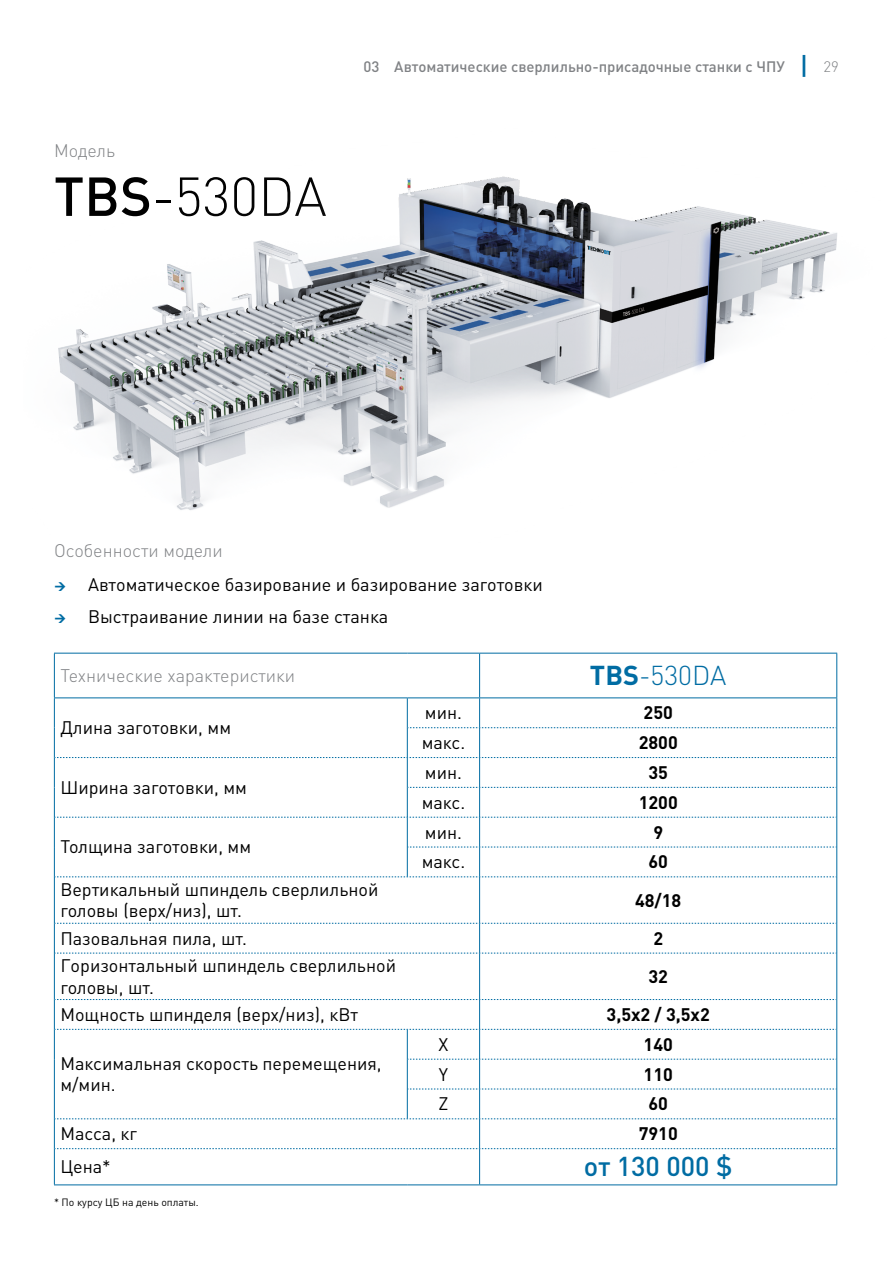
<style>
.page{position:relative;width:893px;height:1263px;background:#fff}
.page>*{position:absolute;margin:0;border:0;box-sizing:border-box;transform-origin:0 0}
.t1{font:300 54px "DIN Pro";color:#000}
.t2{font:300 27px "DIN Pro";color:#006ca3}
.t3{font:500 27px "DIN Pro";color:#006ca3}
.t4{font:18px/21.6px "DIN Pro";color:#000}
.t5{font:300 18px "DIN Pro";color:#808285}
.t6{font:700 18px "DIN Pro";color:#000}
.t7{font:500 15px "DIN Pro";color:#808285}
.t8{font:10.5px "DIN Pro";color:#000}
.s1{font-weight:500}
.s2{font-size:25.5px;color:#006ca3}
.s3{font-weight:300}
.s4{font-weight:700}
</style>
<div class="page">
<hr style="left:54px;top:787px;width:1px;height:30px;background:#006ca3">
<hr style="left:407px;top:787px;width:1px;height:30px;background:#006ca3">
<hr style="left:479px;top:787px;width:1px;height:30px;background:#006ca3">
<hr style="left:836px;top:787px;width:1px;height:30px;background:#006ca3">
<hr style="left:54px;top:817px;width:1px;height:30px;background:#006ca3">
<hr style="left:54px;top:847px;width:1px;height:30px;background:#006ca3">
<hr style="left:407px;top:817px;width:1px;height:30px;background:#006ca3">
<hr style="left:479px;top:817px;width:1px;height:30px;background:#006ca3">
<hr style="left:836px;top:817px;width:1px;height:30px;background:#006ca3">
<hr style="left:407px;top:847px;width:1px;height:30px;background:#006ca3">
<hr style="left:479px;top:847px;width:1px;height:30px;background:#006ca3">
<hr style="left:836px;top:847px;width:1px;height:30px;background:#006ca3">
<hr style="left:54px;top:877px;width:1px;height:46px;background:#006ca3">
<hr style="left:479px;top:877px;width:1px;height:46px;background:#006ca3">
<hr style="left:836px;top:877px;width:1px;height:46px;background:#006ca3">
<hr style="left:54px;top:923px;width:1px;height:30px;background:#006ca3">
<hr style="left:479px;top:923px;width:1px;height:30px;background:#006ca3">
<hr style="left:836px;top:923px;width:1px;height:30px;background:#006ca3">
<hr style="left:836px;top:953px;width:1px;height:46px;background:#006ca3">
<hr style="left:54px;top:999px;width:1px;height:30px;background:#006ca3">
<hr style="left:54px;top:1029px;width:1px;height:30px;background:#006ca3">
<hr style="left:54px;top:1059px;width:1px;height:30px;background:#006ca3">
<hr style="left:54px;top:1089px;width:1px;height:30px;background:#006ca3">
<hr style="left:407px;top:1029px;width:1px;height:30px;background:#006ca3">
<hr style="left:479px;top:1029px;width:1px;height:30px;background:#006ca3">
<hr style="left:836px;top:1029px;width:1px;height:30px;background:#006ca3">
<hr style="left:407px;top:1059px;width:1px;height:30px;background:#006ca3">
<hr style="left:479px;top:1059px;width:1px;height:30px;background:#006ca3">
<hr style="left:836px;top:1059px;width:1px;height:30px;background:#006ca3">
<hr style="left:407px;top:1089px;width:1px;height:30px;background:#006ca3">
<hr style="left:479px;top:1089px;width:1px;height:30px;background:#006ca3">
<hr style="left:836px;top:1089px;width:1px;height:30px;background:#006ca3">
<hr style="left:54px;top:1119px;width:1px;height:30px;background:#006ca3">
<hr style="left:54px;top:1149px;width:1px;height:35px;background:#006ca3">
<hr style="left:479px;top:1149px;width:1px;height:35px;background:#006ca3">
<hr style="left:836px;top:1149px;width:1px;height:35px;background:#006ca3">
<hr style="left:54px;top:1184px;width:353px;height:1px;background:#006ca3">
<hr style="left:407px;top:1184px;width:73px;height:1px;background:#006ca3">
<hr style="left:480px;top:1184px;width:357px;height:1px;background:#006ca3">
<svg style="left:54px;top:698px;width:783px;height:90px"></svg>
<svg style="left:55px;top:817px;width:782px;height:1px"></svg>
<svg style="left:408px;top:847px;width:429px;height:1px"></svg>
<svg style="left:55px;top:876px;width:782px;height:1px"></svg>
<svg style="left:55px;top:923px;width:782px;height:1px"></svg>
<svg style="left:408px;top:1059px;width:429px;height:1px"></svg>
<svg style="left:408px;top:1089px;width:429px;height:1px"></svg>
<hr style="left:836px;top:653px;width:1px;height:44px;background:#006ca3">
<hr style="left:480px;top:653px;width:357px;height:1px;background:#006ca3">
<hr style="left:480px;top:697px;width:357px;height:1px;background:#006ca3">
<hr style="left:54px;top:653px;width:353px;height:1px;background:#006ca3">
<hr style="left:54px;top:653px;width:1px;height:44px;background:#006ca3">
<hr style="left:407px;top:653px;width:73px;height:1px;background:#006ca3">
<hr style="left:479px;top:653px;width:1px;height:44px;background:#006ca3">
<hr style="left:54px;top:697px;width:353px;height:1px;background:#006ca3">
<hr style="left:407px;top:697px;width:73px;height:1px;background:#006ca3">
<hr style="left:54px;top:953px;width:1px;height:46px;background:#006ca3">
<svg style="left:55px;top:953px;width:782px;height:1px"></svg>
<hr style="left:479px;top:953px;width:1px;height:46px;background:#006ca3">
<svg style="left:55px;top:999px;width:782px;height:31px"></svg>
<svg style="left:55px;top:1118px;width:782px;height:31px"></svg>
<img style="left:58px;top:176px;width:779px;height:334px">
<p class="t5" style="left:54px;top:137px;width:63px">Модель</p>
<h1 class="t1" style="left:54px;top:155px;width:274px"><span class="s1">TBS</span>-530DA</h1>
<p class="t7" style="left:363px;top:55px;width:477px">03 Автоматические сверлильно-присадочные станки с ЧПУ <span class="s2">|</span> <span class="s3">29</span></p>
<p class="t5" style="left:54px;top:536px;width:170px">Особенности модели</p>
<p class="t4" style="left:88px;top:567px;width:456px;line-height:32.2px">Автоматическое базирование и базирование заготовки<br>Выстраивание линии на базе станка</p>
<p class="t5" style="left:60px;top:661px;width:236px">Технические характеристики</p>
<h2 class="t2" style="left:590px;top:654px;width:138px"><span class="s4">TBS</span>-530DA</h2>
<p class="t4" style="left:60px;top:715px;width:172px">Длина заготовки, мм</p>
<p class="t4" style="left:425px;top:700px;width:39px">мин.</p>
<p class="t6" style="left:644px;top:698px;width:31px">250</p>
<p class="t4" style="left:422px;top:730px;width:45px">макс.</p>
<p class="t6" style="left:639px;top:727px;width:41px">2800</p>
<p class="t4" style="left:60px;top:775px;width:188px">Ширина заготовки, мм</p>
<p class="t4" style="left:60px;top:834px;width:192px">Толщина заготовки, мм</p>
<p class="t4" style="left:425px;top:760px;width:39px">мин.</p>
<p class="t6" style="left:648px;top:757px;width:21px">35</p>
<p class="t4" style="left:422px;top:790px;width:45px">макс.</p>
<p class="t6" style="left:639px;top:787px;width:41px">1200</p>
<p class="t4" style="left:425px;top:819px;width:39px">мин.</p>
<p class="t6" style="left:653px;top:817px;width:11px">9</p>
<p class="t4" style="left:422px;top:849px;width:45px">макс.</p>
<p class="t6" style="left:648px;top:847px;width:21px">60</p>
<p class="t4" style="left:60px;top:877px;width:320px">Вертикальный шпиндель сверлильной головы (верх/низ), шт.</p>
<p class="t6" style="left:635px;top:885px;width:48px">48/18</p>
<p class="t4" style="left:60px;top:925px;width:188px">Пазовальная пила, шт.</p>
<p class="t6" style="left:653px;top:923px;width:11px">2</p>
<p class="t4" style="left:60px;top:953px;width:337px">Горизонтальный шпиндель сверлильной головы, шт.</p>
<p class="t6" style="left:648px;top:961px;width:21px">32</p>
<p class="t4" style="left:60px;top:1002px;width:299px">Мощность шпинделя (верх/низ), кВт</p>
<p class="t6" style="left:607px;top:999px;width:105px">3,5х2 / 3,5х2</p>
<p class="t4" style="left:60px;top:1051px;width:323px">Максимальная скорость перемещения, м/мин.</p>
<p class="t4" style="left:439px;top:1032px;width:11px">X</p>
<p class="t6" style="left:644px;top:1029px;width:31px">140</p>
<p class="t4" style="left:439px;top:1061px;width:11px">Y</p>
<p class="t6" style="left:644px;top:1059px;width:31px">110</p>
<p class="t4" style="left:438px;top:1091px;width:12px">Z</p>
<p class="t6" style="left:648px;top:1089px;width:21px">60</p>
<p class="t4" style="left:60px;top:1121px;width:78px">Масса, кг</p>
<p class="t6" style="left:639px;top:1119px;width:41px">7910</p>
<p class="t4" style="left:60px;top:1154px;width:52px">Цена*</p>
<h2 class="t3" style="left:584px;top:1145px;width:150px">от 130 000 $</h2>
<p class="t8" style="left:54px;top:1194px;width:146px">* По курсу ЦБ на день оплаты.</p>
</div>
